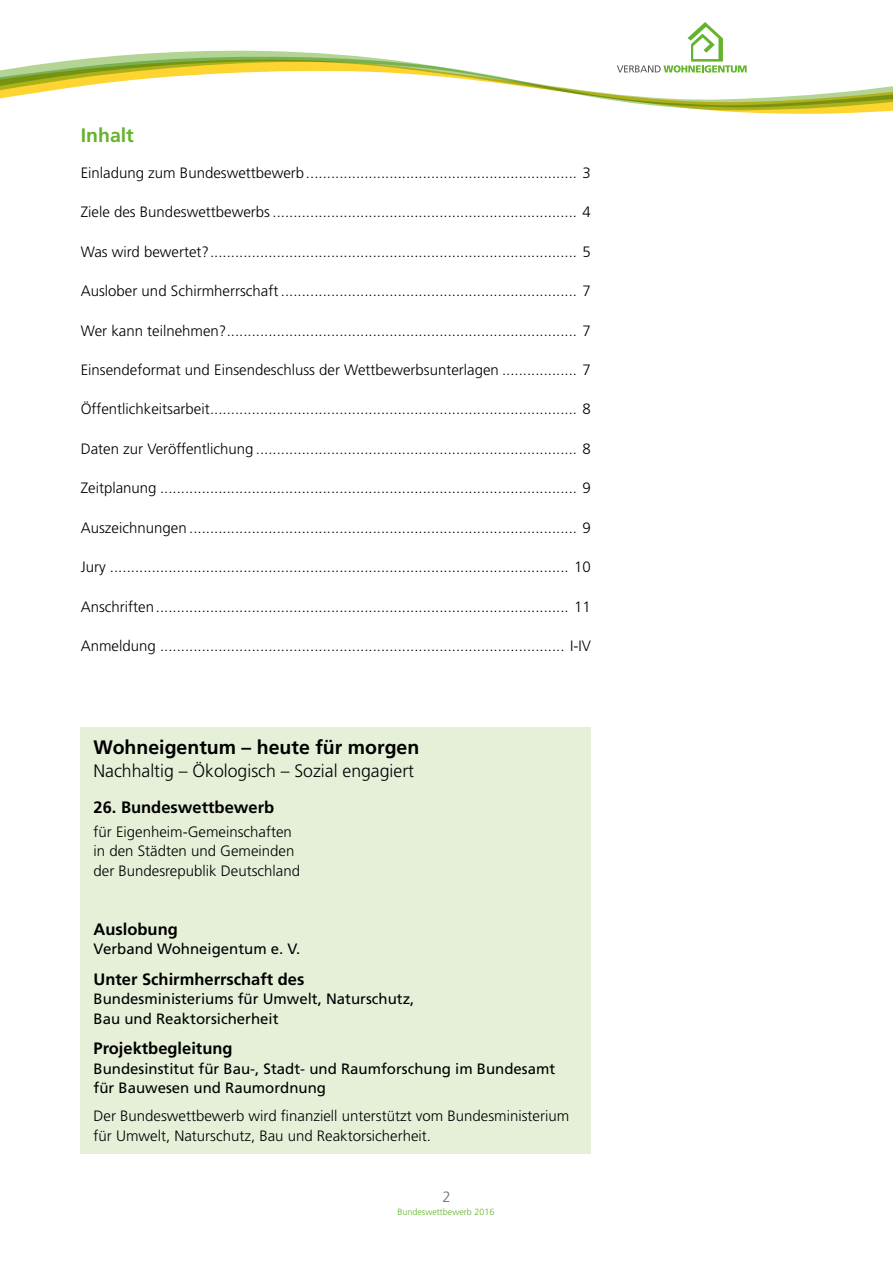
<style>
.page{position:relative;width:893px;height:1263px;background:#fff}
.page>*{position:absolute;margin:0;border:0;box-sizing:border-box;transform-origin:0 0}
.t1{font:700 19.5px "Frutiger LT Std";color:#000}
.t2{font:700 19.5px "Frutiger LT Std";color:#64b32c}
.t3{font:300 18px "Frutiger LT Std";color:#000}
.t4{font:700 16.5px "Frutiger LT Std";color:#000}
.t5{font:300 15px/19.5px "Frutiger LT Std";color:#000}
.t6{font:15px/19.5px "Frutiger LT Std";color:#000}
.t7{font:300 15px "Frutiger LT Std";color:#6f6f6e}
.t8{font:300 9px "Frutiger LT Std";color:#64b32c}
</style>
<div class="page">
<div style="left:81px;top:727px;width:510px;height:427px;background:#e6f0d9"></div>
<svg style="left:721px;top:111px;width:168px;height:3px"></svg>
<svg style="left:142px;top:50px;width:186px;height:4px"></svg>
<svg style="left:0;top:54px;width:893px;height:57px"></svg>
<svg style="left:617px;top:22px;width:130px;height:51px"></svg>
<h1 class="t2" style="left:81px;top:124px;width:55px">Inhalt</h1>
<p class="t5" style="left:81px;top:163px;width:512px">Einladung zum Bundeswettbewerb................................................................. 3</p>
<p class="t5" style="left:81px;top:202px;width:512px">Ziele des Bundeswettbewerbs ......................................................................... 4</p>
<p class="t5" style="left:81px;top:242px;width:512px">Was wird bewertet?........................................................................................ 5</p>
<p class="t5" style="left:81px;top:281px;width:512px">Auslober und Schirmherrschaft ....................................................................... 7</p>
<p class="t5" style="left:81px;top:321px;width:512px">Wer kann teilnehmen?.................................................................................... 7</p>
<p class="t5" style="left:81px;top:360px;width:512px">Einsendeformat und Einsendeschluss der Wettbewerbsunterlagen .................. 7</p>
<p class="t5" style="left:81px;top:400px;width:512px">Öffentlichkeitsarbeit........................................................................................ 8</p>
<p class="t5" style="left:81px;top:439px;width:512px">Daten zur Veröffentlichung ............................................................................. 8</p>
<p class="t5" style="left:81px;top:479px;width:512px">Zeitplanung .................................................................................................... 9</p>
<p class="t5" style="left:81px;top:518px;width:512px">Auszeichnungen ............................................................................................. 9</p>
<p class="t5" style="left:81px;top:557px;width:512px">Jury .............................................................................................................. 10</p>
<p class="t5" style="left:81px;top:597px;width:512px">Anschriften................................................................................................... 11</p>
<p class="t5" style="left:81px;top:636px;width:511px">Anmeldung ................................................................................................. I-IV</p>
<h1 class="t1" style="left:94px;top:736px;width:327px">Wohneigentum – heute für morgen</h1>
<p class="t3" style="left:94px;top:760px;width:322px">Nachhaltig – Ökologisch – Sozial engagiert</p>
<p class="t4" style="left:94px;top:798px;width:182px">26. Bundeswettbewerb</p>
<p class="t5" style="left:94px;top:822px;width:208px">für Eigenheim-Gemeinschaften in den Städten und Gemeinden der Bundesrepublik Deutschland</p>
<p class="t4" style="left:94px;top:919px;width:86px">Auslobung</p>
<p class="t6" style="left:94px;top:939px;width:208px">Verband Wohneigentum e. V.</p>
<p class="t4" style="left:94px;top:969px;width:212px">Unter Schirmherrschaft des</p>
<p class="t6" style="left:94px;top:989px;width:322px">Bundesministeriums für Umwelt, Naturschutz,<br>Bau und Reaktorsicherheit</p>
<p class="t4" style="left:94px;top:1038px;width:141px">Projektbegleitung</p>
<p class="t6" style="left:94px;top:1058px;width:463px">Bundesinstitut für Bau-, Stadt- und Raumforschung im Bundesamt für Bauwesen und Raumordnung</p>
<p class="t5" style="left:94px;top:1107px;width:477px">Der Bundeswettbewerb wird finanziell unterstützt vom Bundesministerium für Umwelt, Naturschutz, Bau und Reaktorsicherheit.</p>
<p class="t7" style="left:442px;top:1188px;width:10px">2</p>
<p class="t8" style="left:397px;top:1207px;width:99px">Bundeswettbewerb 2016</p>
</div>
